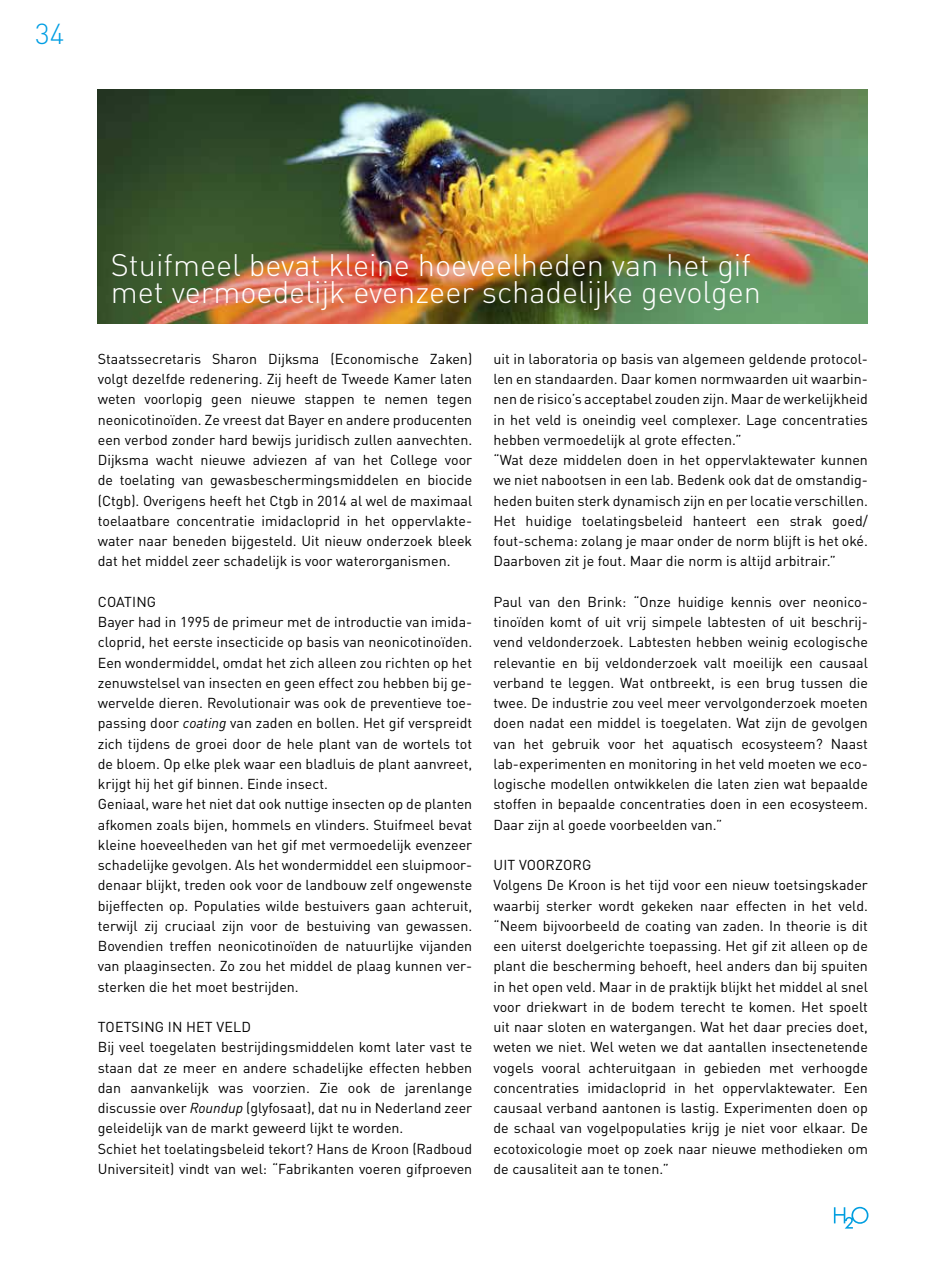
<style>
.page{position:relative;width:936px;height:1263px;background:#fff}
.page>*{position:absolute;margin:0;border:0;box-sizing:border-box;transform-origin:0 0}
.t1{font:300 30.75px/27px "DIN Pro";color:#fff}
.t2{font:300 28.5px "DIN Pro";color:#009ee3}
.t3{font:14.25px/20.2px "DIN Pro";color:#000}
.s1{font-style:italic}
</style>
<div class="page">
<svg style="left:833px;top:1207px;width:35px;height:21px"></svg>
<img style="left:98px;top:89px;width:769px;height:234px">
<h2 class="t2" style="left:35px;top:12px;width:31px">34</h2>
<h1 class="t1" style="left:111px;top:248px;width:651px">Stuifmeel bevat kleine hoeveelheden van het gif met vermoedelijk evenzeer schadelijke gevolgen</h1>
<p class="t3" style="left:98px;top:347px;width:376px;text-align:justify">Staatssecretaris Sharon Dijksma (Economische Zaken) volgt dezelfde redenering. Zij heeft de Tweede Kamer laten weten voorlopig geen nieuwe stappen te nemen tegen neonicotinoïden. Ze vreest dat Bayer en andere producenten een verbod zonder hard bewijs juridisch zullen aanvechten.<br>Dijksma wacht nieuwe adviezen af van het College voor de toelating van gewasbeschermingsmiddelen en biocide (Ctgb). Overigens heeft het Ctgb in 2014 al wel de maximaal toelaatbare concentratie imidacloprid in het oppervlakte&shy;water naar beneden bijgesteld. Uit nieuw onderzoek bleek dat het middel zeer schadelijk is voor waterorganismen.</p>
<p class="t3" style="left:98px;top:590px;width:376px">COATING<br>Bayer had in 1995 de primeur met de introductie van imida&shy;cloprid, het eerste insecticide op basis van neonicotinoïden.<br>Een wondermiddel, omdat het zich alleen zou richten op het zenuwstelsel van insecten en geen effect zou hebben bij ge&shy;wervelde dieren. Revolutionair was ook de preventieve toe&shy;passing door <span class="s1">coating</span> van zaden en bollen. Het gif verspreidt zich tijdens de groei door de hele plant van de wortels tot de bloem. Op elke plek waar een bladluis de plant aanvreet, krijgt hij het gif binnen. Einde insect.<br>Geniaal, ware het niet dat ook nuttige insecten op de planten afkomen zoals bijen, hommels en vlinders. Stuifmeel bevat kleine hoeveelheden van het gif met vermoedelijk evenzeer schadelijke gevolgen. Als het wondermiddel een sluipmoor&shy;denaar blijkt, treden ook voor de landbouw zelf ongewenste bijeffecten op. Populaties wilde bestuivers gaan achteruit, terwijl zij cruciaal zijn voor de bestuiving van gewassen.<br>Bovendien treffen neonicotinoïden de natuurlijke vijanden van plaaginsecten. Zo zou het middel de plaag kunnen ver&shy;sterken die het moet bestrijden.</p>
<p class="t3" style="left:98px;top:1015px;width:376px">TOETSING IN HET VELD<br>Bij veel toegelaten bestrijdingsmiddelen komt later vast te staan dat ze meer en andere schadelijke effecten hebben dan aanvankelijk was voorzien. Zie ook de jarenlange discussie over <span class="s1">Roundup</span> (glyfosaat), dat nu in Nederland zeer geleidelijk van de markt geweerd lijkt te worden.<br>Schiet het toelatingsbeleid tekort? Hans de Kroon (Radboud Universiteit) vindt van wel: “Fabrikanten voeren gifproeven</p>
<p class="t3" style="left:493px;top:347px;width:376px">uit in laboratoria op basis van algemeen geldende protocol&shy;len en standaarden. Daar komen normwaarden uit waarbin&shy;nen de risico’s acceptabel zouden zijn. Maar de werkelijkheid in het veld is oneindig veel complexer. Lage concentraties hebben vermoedelijk al grote effecten.”<br>“Wat deze middelen doen in het oppervlaktewater kunnen we niet nabootsen in een lab. Bedenk ook dat de omstandig&shy;heden buiten sterk dynamisch zijn en per locatie verschillen.<br>Het huidige toelatingsbeleid hanteert een strak goed/ fout-schema: zolang je maar onder de norm blijft is het oké.<br>Daarboven zit je fout. Maar die norm is altijd arbitrair.”</p>
<p class="t3" style="left:493px;top:590px;width:376px;text-align:justify">Paul van den Brink: “Onze huidige kennis over neonico&shy;tinoïden komt of uit vrij simpele labtesten of uit beschrij&shy;vend veldonderzoek. Labtesten hebben weinig ecologische relevantie en bij veldonderzoek valt moeilijk een causaal verband te leggen. Wat ontbreekt, is een brug tussen die twee. De industrie zou veel meer vervolgonderzoek moeten doen nadat een middel is toegelaten. Wat zijn de gevolgen van het gebruik voor het aquatisch ecosysteem? Naast lab-experimenten en monitoring in het veld moeten we eco&shy;logische modellen ontwikkelen die laten zien wat bepaalde stoffen in bepaalde concentraties doen in een ecosysteem.<br>Daar zijn al goede voorbeelden van.”</p>
<p class="t3" style="left:493px;top:853px;width:376px">UIT VOORZORG<br>Volgens De Kroon is het tijd voor een nieuw toetsingskader waarbij sterker wordt gekeken naar effecten in het veld. “Neem bijvoorbeeld de coating van zaden. In theorie is dit een uiterst doelgerichte toepassing. Het gif zit alleen op de plant die bescherming behoeft, heel anders dan bij spuiten in het open veld. Maar in de praktijk blijkt het middel al snel voor driekwart in de bodem terecht te komen. Het spoelt uit naar sloten en watergangen. Wat het daar precies doet, weten we niet. Wel weten we dat aantallen insectenetende vogels vooral achteruitgaan in gebieden met verhoogde concentraties imidacloprid in het oppervlaktewater. Een causaal verband aantonen is lastig. Experimenten doen op de schaal van vogelpopulaties krijg je niet voor elkaar. De ecotoxicologie moet op zoek naar nieuwe methodieken om de causaliteit aan te tonen.”</p>
</div>
